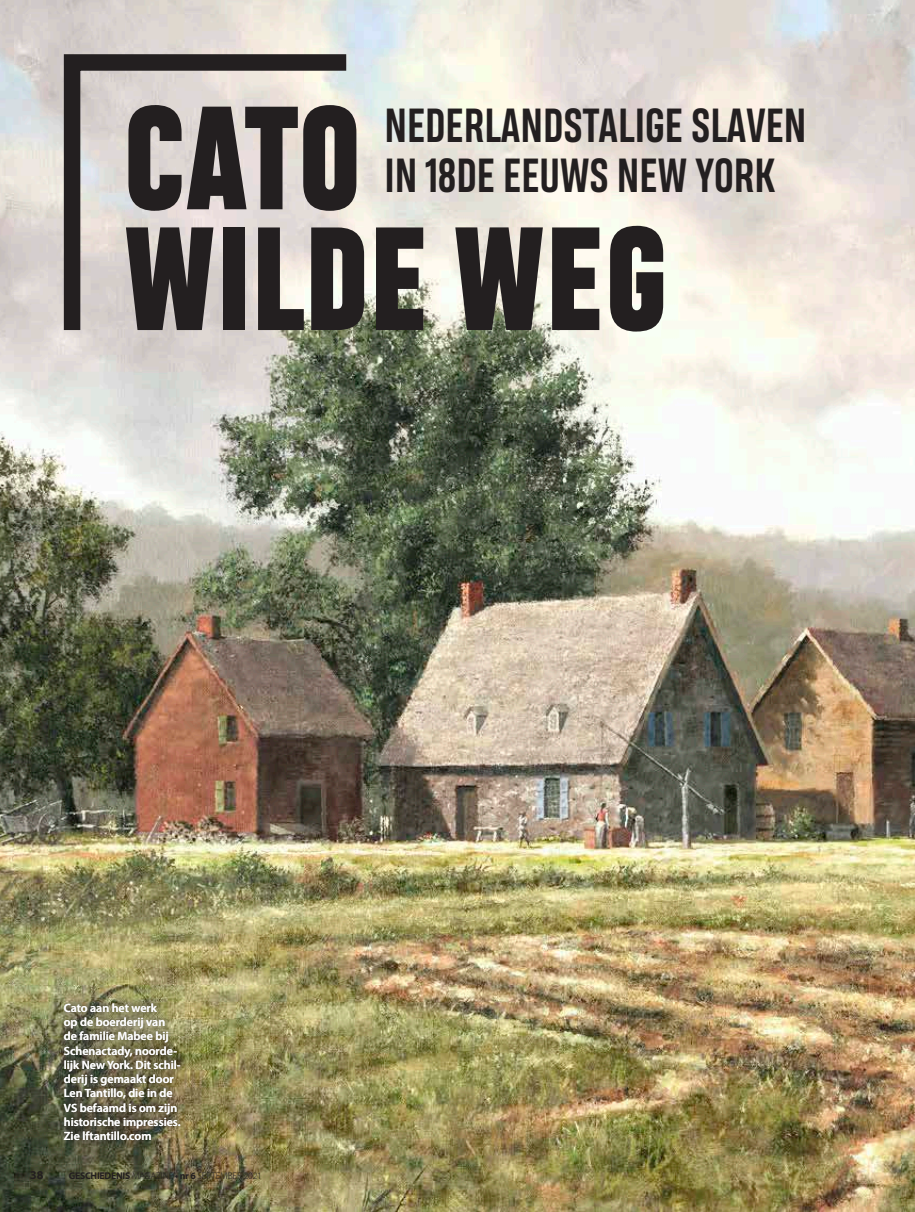
<style>
.page{position:relative;width:915px;height:1212px;background:#fff}
.page>*{position:absolute;margin:0;border:0;box-sizing:border-box;transform-origin:0 0}
.t1{font:800 138px/120.8px "Heading Pro";color:#231f20}
.t2{font:700 45px/49.5px "Heading Pro";color:#231f20}
.t3{font:600 12px/14.2px "Myriad Pro";color:#fff}
.t4{font:700 12px "Myriad Pro";color:#231f20}
.t5{font:300 9.75px "Myriad Pro";letter-spacing:-.025em;color:#231f20}
.s1{font-weight:700}
</style>
<div class="page">
<img style="left:0;top:0;width:914px;height:1212px">
<svg style="left:56px;top:46px;width:306px;height:300px;background:#cdc7c2"></svg>
<div style="left:56px;top:995px;width:132px;height:154px;background:#231f20;opacity:.75"></div>
<h1 class="t1" style="left:123px;top:102px;width:546px">CATO<br>WILDE WEG</h1>
<h2 class="t2" style="left:384px;top:103px;width:423px">NEDERLANDSTALIGE SLAVEN<br>IN 18DE EEUWS NEW YORK</h2>
<p class="t3" style="left:64px;top:1000px;width:118px">Cato aan het werk<br>op de boerderij van de familie Mabee bij<br>Schenactady, noorde&shy;lijk New York. Dit schil&shy;derij is gemaakt door<br>Len Tantillo, die in de<br>VS befaamd is om zijn historische impressies.<br>Zie lftantillo.com</p>
<p class="t4" style="left:30px;top:1167px;width:15px">38</p>
<p class="t5" style="left:69px;top:1170px;width:195px"><span class="s1">GESCHIEDENIS</span> MAGAZINE <span class="s1">• nr 6</span> SEPTEMBER 2021</p>
</div>
